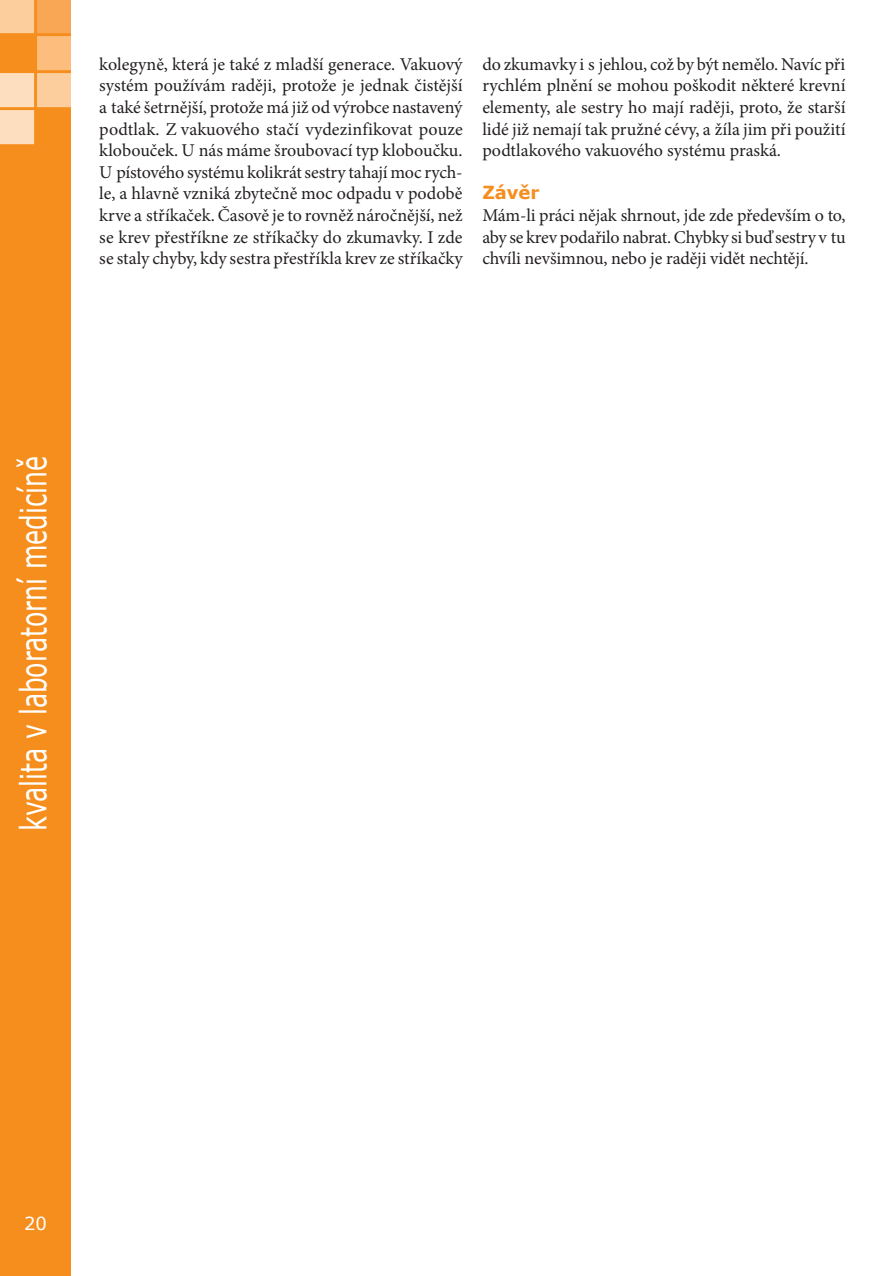
<style>
.page{position:relative;width:891px;height:1276px;background:#fff}
.page>*{position:absolute;margin:0;border:0;box-sizing:border-box;transform-origin:0 0}
.t1{font:36px "Verdana";color:#fff;scale:.7 1}
.t2{font:18px/21.6px "Minion Pro";letter-spacing:-.005em;color:#231f20;text-align:justify}
.t3{font:700 18px "Verdana";color:#f68e1e}
.t4{font:18px "Verdana";color:#fff}
</style>
<div class="page">
<img style="left:0;top:0;width:71px;height:1276px">
<p class="t2" style="left:99px;top:53px;width:365px">kolegyně, která je také z mladší generace. Vakuový systém používám raději, protože je jednak čistější a také šetrnější, protože má již od výrobce nastavený podtlak. Z vakuového stačí vydezinfikovat pouze klobouček. U nás máme šroubovací typ kloboučku.<br>U pístového systému kolikrát sestry tahají moc rych&shy;le, a hlavně vzniká zbytečně moc odpadu v podobě krve a stříkaček. Časově je to rovněž náročnější, než se krev přestříkne ze stříkačky do zkumavky. I zde se staly chyby, kdy sestra přestříkla krev ze stříkačky</p>
<p class="t2" style="left:482px;top:53px;width:364px">do zkumavky i s jehlou, což by být nemělo. Navíc při rychlém plnění se mohou poškodit některé krevní elementy, ale sestry ho mají raději, proto, že starší lidé již nemají tak pružné cévy, a žíla jim při použití podtlakového vakuového systému praská.</p>
<p class="t3" style="left:482px;top:180px;width:59px">Závěr</p>
<p class="t2" style="left:482px;top:204px;width:364px">Mám-li práci nějak shrnout, jde zde především o to, aby se krev podařilo nabrat. Chybky si buď sestry v tu chvíli nevšimnou, nebo je raději vidět nechtějí.</p>
<h1 class="t1" style="left:9px;top:831px;width:538px;rotate:-90deg">kvalita v laboratorní medicíně</h1>
<p class="t4" style="left:24px;top:1211px;width:24px">20</p>
</div>
